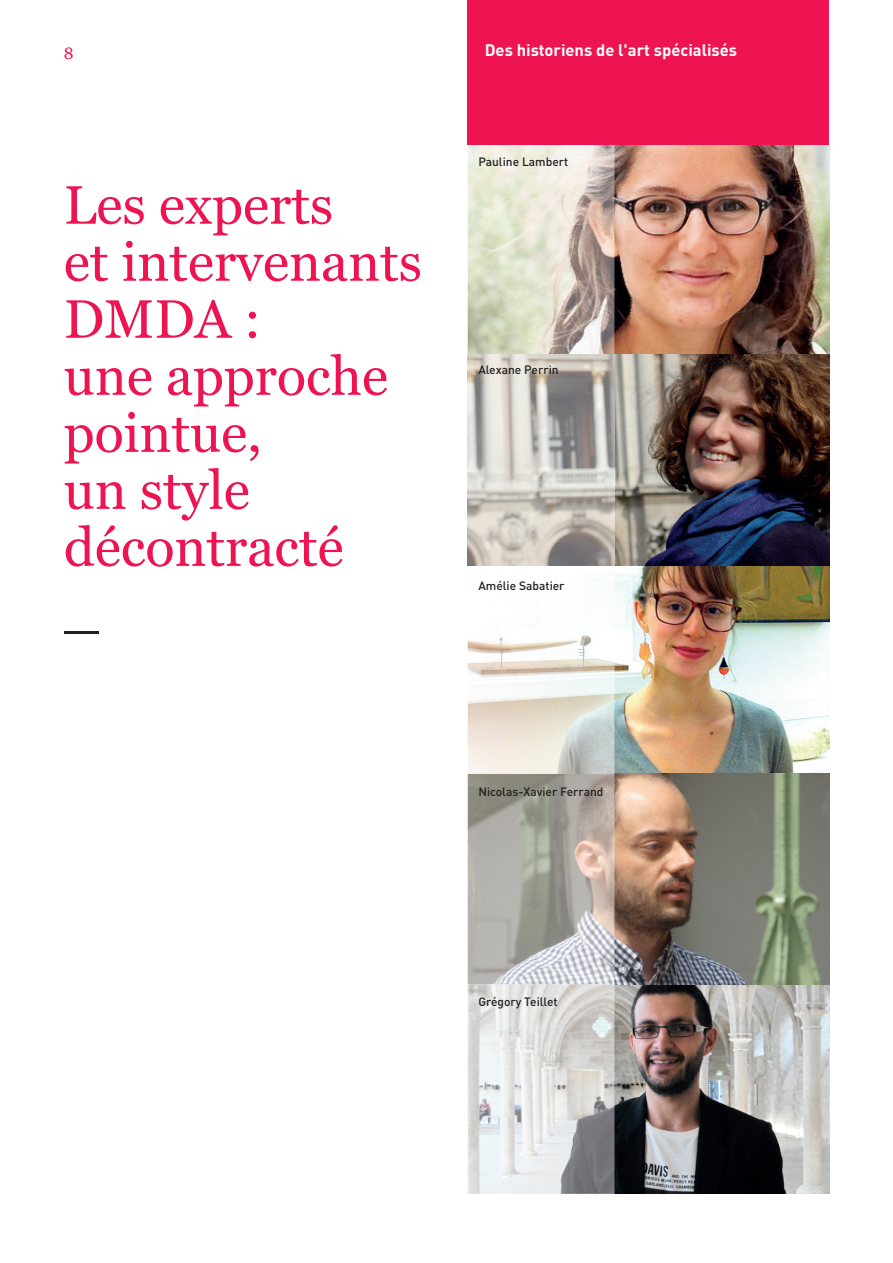
<style>
.page{position:relative;width:893px;height:1263px;background:#fff}
.page>*{position:absolute;margin:0;border:0;box-sizing:border-box;transform-origin:0 0}
.t1{font:54px/57px "Georgia";color:#ed1451}
.t2{font:54px "Georgia";color:#231f20}
.t3{font:700 16.5px "DIN";color:#fff}
.t4{font:16.5px "Georgia";color:#ed1451}
.t5{font:500 12px "DIN";color:#231f20}
</style>
<div class="page">
<img style="left:614px;top:145px;width:215px;height:1049px">
<svg style="left:467px;top:145px;width:147px;height:1049px;background:#ceccc5"></svg>
<div style="left:468px;top:0;width:361px;height:145px;background:#ed1451"></div>
<h2 class="t4" style="left:64px;top:42px;width:11px">8</h2>
<h2 class="t3" style="left:485px;top:39px;width:254px">Des historiens de l'art spécialisés</h2>
<h1 class="t1" style="left:64px;top:174px;width:360px">Les experts<br>et intervenants<br>DMDA :<br>une approche pointue,<br>un style décontracté</h1>
<h1 class="t2" style="left:64px;top:568px;width:36px">_</h1>
<p class="t5" style="left:478px;top:154px;width:91px">Pauline Lambert</p>
<p class="t5" style="left:478px;top:362px;width:82px">Alexane Perrin</p>
<p class="t5" style="left:478px;top:578px;width:88px">Amélie Sabatier</p>
<p class="t5" style="left:478px;top:784px;width:127px">Nicolas-Xavier Ferrand</p>
<p class="t5" style="left:478px;top:994px;width:81px">Grégory Teillet</p>
</div>
